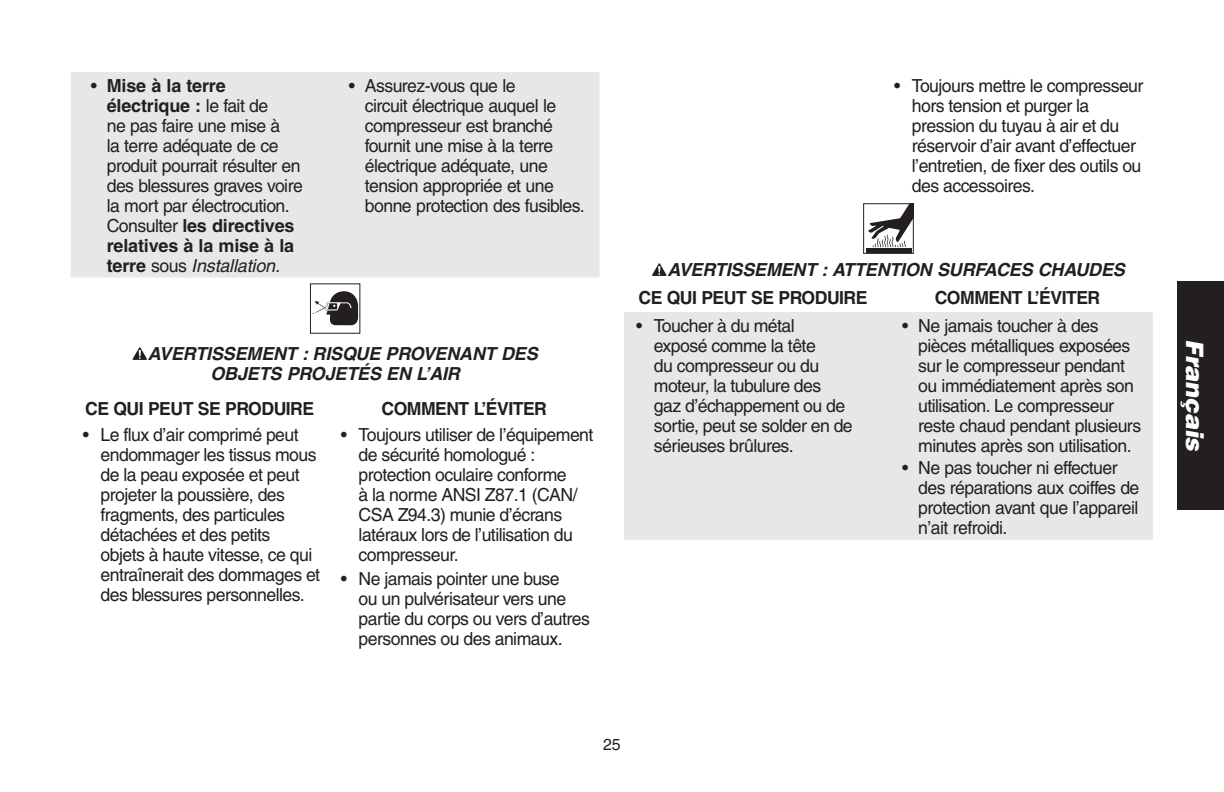
<style>
.page{position:relative;width:1224px;height:792px;background:#fff}
.page>*{position:absolute;margin:0;border:0;box-sizing:border-box;transform-origin:0 0}
.t1{font:italic 900 24px "Helvetica";color:#fff}
.t2{font:18px/20px "Helvetica";letter-spacing:-.03em;color:#231f20}
.t3{font:italic 700 18px "Helvetica";letter-spacing:-.01em;color:#231f20}
.t4{font:700 18px "Helvetica";letter-spacing:-.03em;color:#231f20}
.t5{font:16px "Helvetica";color:#231f20}
.s1{font-weight:700}
.s2{font-style:italic}
</style>
<div class="page">
<div style="left:1177px;top:281px;width:47px;height:228px;background:#231f20"></div>
<div style="left:71px;top:72px;width:529px;height:206px;background:#e6e7e9"></div>
<svg style="left:312px;top:291px;width:46px;height:34px"></svg>
<div style="left:310px;top:283px;width:50px;height:51px;border:1px solid #231f20"></div>
<svg style="left:133px;top:347px;width:14px;height:13px"></svg>
<div style="left:624px;top:312px;width:529px;height:228px;background:#e6e7e9"></div>
<hr style="left:866px;top:248px;width:46px;height:4px;background:#231f20">
<svg style="left:868px;top:205px;width:44px;height:42px"></svg>
<div style="left:863px;top:203px;width:51px;height:51px;border:1px solid #231f20"></div>
<svg style="left:652px;top:263px;width:14px;height:13px"></svg>
<p class="t2" style="left:107px;top:75px;width:198px;text-indent:-16px">• <span class="s1">MISE À LA TERRE<br>ÉLECTRIQUE :</span> le fait de<br>ne pas faire une mise à<br>la terre adéquate de ce produit pourrait résulter en des blessures graves voire la mort par électrocution.<br>Consulter <span class="s1">LES DIRECTIVES<br>RELATIVES À LA MISE À LA<br>TERRE</span> sous <span class="s2">Installation.</span></p>
<p class="t2" style="left:365px;top:75px;width:221px;text-indent:-16px">• Assurez-vous que le<br>circuit électrique auquel le compresseur est branché fournit une mise à la terre électrique adéquate, une tension appropriée et une bonne protection des fusibles.</p>
<p class="t3" style="left:148px;top:343px;width:252px">AVERTISSEMENT : RISQUE PRO</p>
<p class="t3" style="left:423px;top:343px;width:26px">VENANT</p>
<p class="t3" style="left:501px;top:343px;width:14px">DES</p>
<p class="t3" style="left:210px;top:363px;width:49px">OBJETS</p>
<p class="t3" style="left:287px;top:363px;width:14px">PRO</p>
<p class="t3" style="left:325px;top:363px;width:117px">JETÉS EN L’AIR</p>
<p class="t4" style="left:85px;top:397px;width:230px">CE QUI PEUT SE PRODUIRE</p>
<p class="t4" style="left:381px;top:397px;width:27px">COMM</p>
<p class="t4" style="left:435px;top:397px;width:113px">ENT L’ÉVITER</p>
<p class="t2" style="left:101px;top:425px;width:221px;text-indent:-18px">• Le flux d’air comprimé peut endommager les tissus mous de la peau exposée et peut projeter la poussière, des fragments, des particules détachées et des petits<br>objets à haute vitesse, ce qui entraînerait des dommages et des blessures personnelles.</p>
<p class="t2" style="left:359px;top:425px;width:236px;text-indent:-18px">• Toujours utiliser de l’équipement de sécurité homologué : protection oculaire conforme<br>à la norme ANSI Z87.1 (CAN/<br>CSA Z94.3) munie d’écrans latéraux lors de l’utilisation du compresseur.</p>
<p class="t2" style="left:359px;top:569px;width:233px;text-indent:-18px">• Ne jamais pointer une buse<br>ou un pulvérisateur vers une partie du corps ou vers d’autres personnes ou des animaux.</p>
<p class="t2" style="left:912px;top:75px;width:233px;text-indent:-18px">• Toujours mettre le compresseur hors tension et purger la pression du tuyau à air et du réservoir d’air avant d’effectuer l’entretien, de fixer des outils ou des accessoires.</p>
<p class="t3" style="left:667px;top:259px;width:177px">AVERTISSEMENT : ATTENTION</p>
<p class="t3" style="left:937px;top:259px;width:14px">SUR</p>
<p class="t3" style="left:975px;top:259px;width:23px">FACES</p>
<p class="t3" style="left:1038px;top:259px;width:14px">CHAUDES</p>
<p class="t4" style="left:639px;top:287px;width:230px">CE QUI PEUT SE PRODUIRE</p>
<p class="t4" style="left:935px;top:287px;width:27px">COMM</p>
<p class="t4" style="left:989px;top:287px;width:113px">ENT L’ÉVITER</p>
<p class="t2" style="left:654px;top:315px;width:200px;text-indent:-18px">• Toucher à du métal exposé comme la tête<br>du compresseur ou du moteur, la tubulure des gaz d’échappement ou de sortie, peut se solder en de sérieuses brûlures.</p>
<p class="t2" style="left:918px;top:315px;width:224px;text-indent:-16px">• Ne jamais toucher à des pièces métalliques exposées sur le compresseur pendant ou immédiatement après son utilisation. Le compresseur reste chaud pendant plusieurs minutes après son utilisation.</p>
<p class="t2" style="left:918px;top:458px;width:223px;text-indent:-16px">• Ne pas toucher ni effectuer des réparations aux coiffes de protection avant que l’appareil n’ait refroidi.</p>
<p class="t5" style="left:603px;top:736px;width:19px">25</p>
<h1 class="t1" style="left:1211px;top:339px;width:114px;rotate:90deg">Français</h1>
</div>
